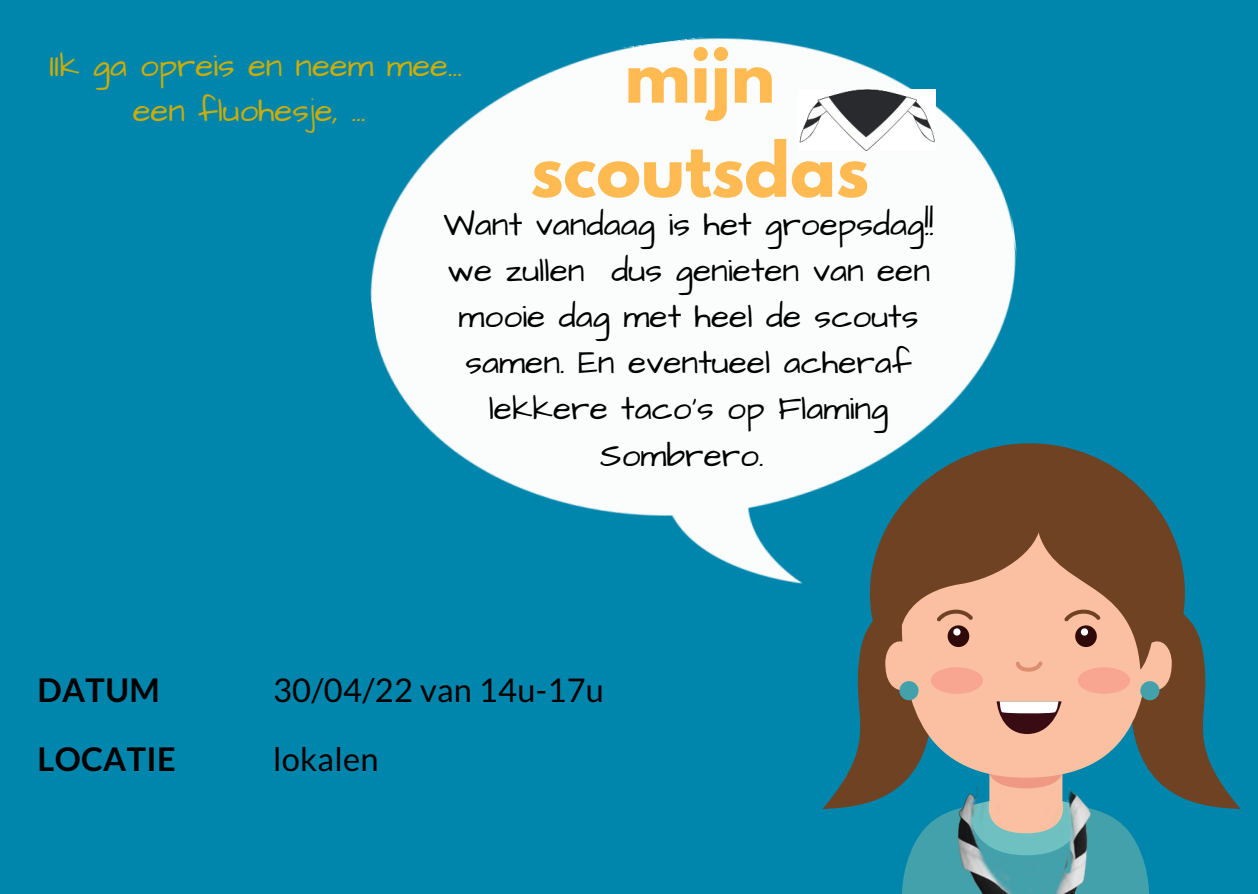
<style>
.page{position:relative;width:1258px;height:894px;background:#fff}
.page>*{position:absolute;margin:0;border:0;box-sizing:border-box;transform-origin:0 0}
.t1{font:700 67.2px/93.9px "League Spartan";color:#ffba52;text-align:center}
.t2{font:33.6px/45.9px "Architects Daughter";color:#000;text-align:center}
.t3{font:33px "Architects Daughter";color:#cdad05}
.t4{font:32.7px "Lato";letter-spacing:.01em;color:#000}
.t5{font:700 32.7px "Lato";letter-spacing:.01em;color:#000}
</style>
<div class="page">
<div style="left:0;top:0;width:1258px;height:893px;background:#0086ad"></div>
<svg style="left:822px;top:445px;width:419px;height:448px"></svg>
<img style="left:370px;top:37px;width:686px;height:597px">
<img style="left:798px;top:89px;width:137px;height:61px">
<img style="left:936px;top:787px;width:168px;height:106px">
<p class="t1" style="left:530px;top:37px;width:340px">mijn scoutsdas</p>
<p class="t2" style="left:443px;top:202px;width:491px">Want vandaag is het groepsdag!! we zullen dus genieten van een mooie dag met heel de scouts samen. En eventueel acheraf lekkere taco's op Flaming<br>Sombrero.</p>
<p class="t3" style="left:50px;top:43px;width:414px">IIk ga opreis en neem mee...</p>
<p class="t3" style="left:133px;top:88px;width:235px">een fluohesje, ...</p>
<p class="t5" style="left:37px;top:669px;width:124px">DATUM</p>
<p class="t4" style="left:273px;top:669px;width:333px">30/04/22 van 14u-17u</p>
<p class="t5" style="left:37px;top:738px;width:140px">LOCATIE</p>
<p class="t4" style="left:273px;top:738px;width:107px">lokalen</p>
</div>
